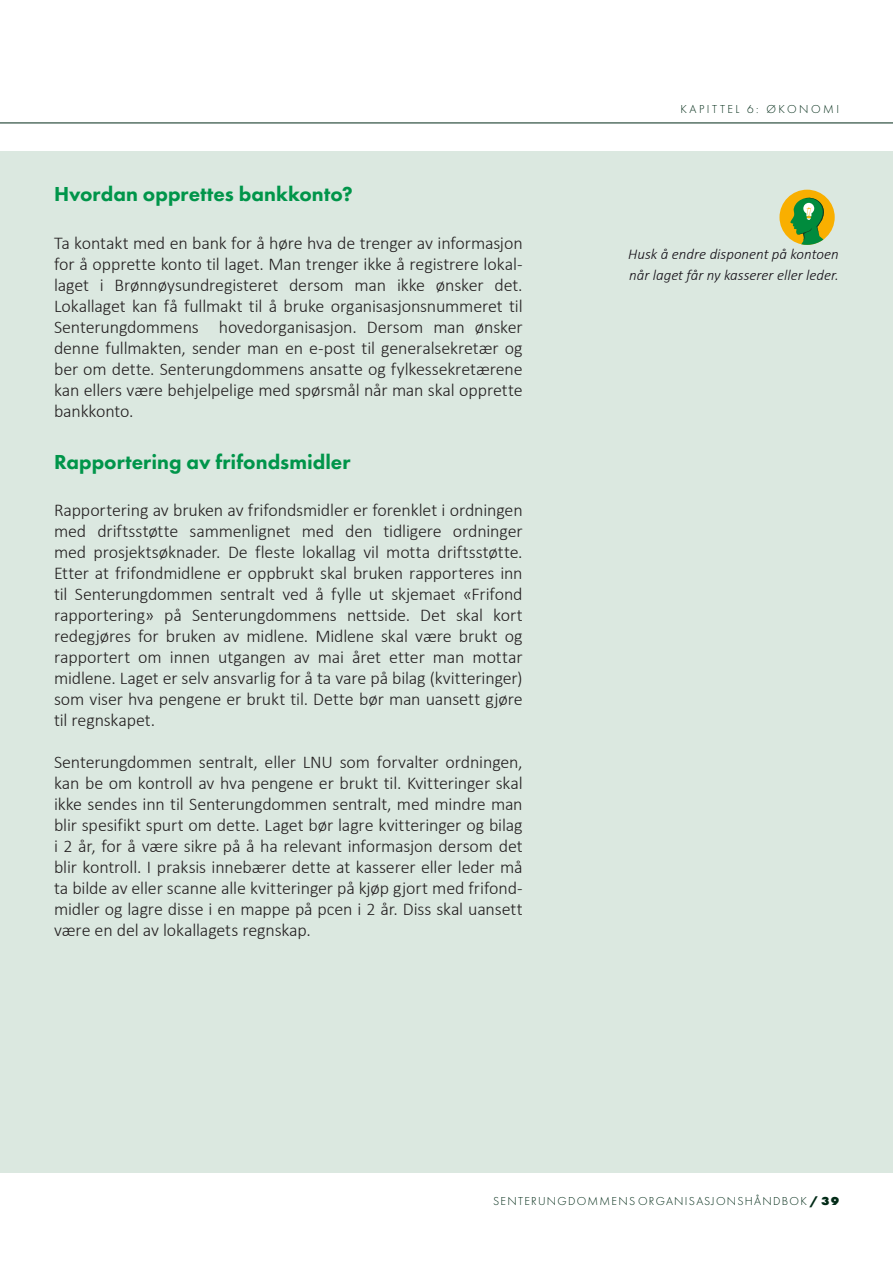
<style>
.page{position:relative;width:893px;height:1263px;background:#fff}
.page>*{position:absolute;margin:0;border:0;box-sizing:border-box;transform-origin:0 0}
.Subsection{font:800 21px "Futura PT";color:#00954a}
.Body_Text{font:300 18px/21px "Calibri";letter-spacing:-.01em;color:#231f20;text-align:justify}
.Subsection-2{font:300 18px/21px "Calibri";letter-spacing:-.01em;color:#231f20;text-align:justify}
.Caption_Text{font:italic 300 15px/21px "Calibri";color:#120d15}
.t1{font:300 12px "Futura PT";letter-spacing:.105em;color:#022b17}
.t2{font:300 12px "Futura PT";letter-spacing:.21em;color:#022b17}
.s1{font-weight:800}
</style>
<div class="page">
<div style="left:0;top:151px;width:893px;height:1021px;background:#dbe8e0"></div>
<hr style="left:0;top:123px;width:893px;height:1px;background:#022b17">
<div style="left:779px;top:190px;width:56px;height:55px;background:#f9af00;border-radius:50%"></div>
<svg style="left:790px;top:197px;width:35px;height:48px"></svg>
<p class="Subsection" style="left:54px;top:180px;width:300px">Hvordan opprettes bankkonto?</p>
<p class="Subsection-2" style="left:54px;top:232px;width:470px">Ta kontakt med en bank for å høre hva de trenger av informasjon for å opprette konto til laget. Man trenger ikke å registrere lokal&shy;laget i Brønnøysundregisteret dersom man ikke ønsker det.<br>Lokallaget kan få fullmakt til å bruke organisasjonsnummeret til Senterungdommens hovedorganisasjon. Dersom man ønsker denne fullmakten, sender man en e-post til generalsekretær og ber om dette. Senterungdommens ansatte og fylkessekretærene kan ellers være behjelpelige med spørsmål når man skal opprette bankkonto.</p>
<p class="Subsection" style="left:54px;top:449px;width:298px">Rapportering av frifondsmidler</p>
<p class="Body_Text" style="left:54px;top:499px;width:470px">Rapportering av bruken av frifondsmidler er forenklet i ordningen med driftsstøtte sammenlignet med den tidligere ordninger med prosjektsøknader. De fleste lokallag vil motta driftsstøtte.<br>Etter at frifondmidlene er oppbrukt skal bruken rapporteres inn til Senterungdommen sentralt ved å fylle ut skjemaet «Frifond rapportering» på Senterungdommens nettside. Det skal kort redegjøres for bruken av midlene. Midlene skal være brukt og rapportert om innen utgangen av mai året etter man mottar midlene. Laget er selv ansvarlig for å ta vare på bilag (kvitteringer) som viser hva pengene er brukt til. Dette bør man uansett gjøre til regnskapet.</p>
<p class="Body_Text" style="left:54px;top:751px;width:470px">Senterungdommen sentralt, eller LNU som forvalter ordningen, kan be om kontroll av hva pengene er brukt til. Kvitteringer skal ikke sendes inn til Senterungdommen sentralt, med mindre man blir spesifikt spurt om dette. Laget bør lagre kvitteringer og bilag i 2 år, for å være sikre på å ha relevant informasjon dersom det blir kontroll. I praksis innebærer dette at kasserer eller leder må ta bilde av eller scanne alle kvitteringer på kjøp gjort med frifond&shy;midler og lagre disse i en mappe på pcen i 2 år. Diss skal uansett være en del av lokallagets regnskap.</p>
<p class="t2" style="left:680px;top:102px;width:160px">KAPITTEL 6: ØKONOMI</p>
<p class="Caption_Text" style="left:628px;top:244px;width:212px">Husk å endre disponent på kontoen når laget får ny kasserer eller leder.</p>
<p class="t1" style="left:493px;top:1194px;width:348px">SENTERUNGDOMMENS ORGANISASJONSHÅNDBOK <span class="s1">/ 39</span></p>
</div>
